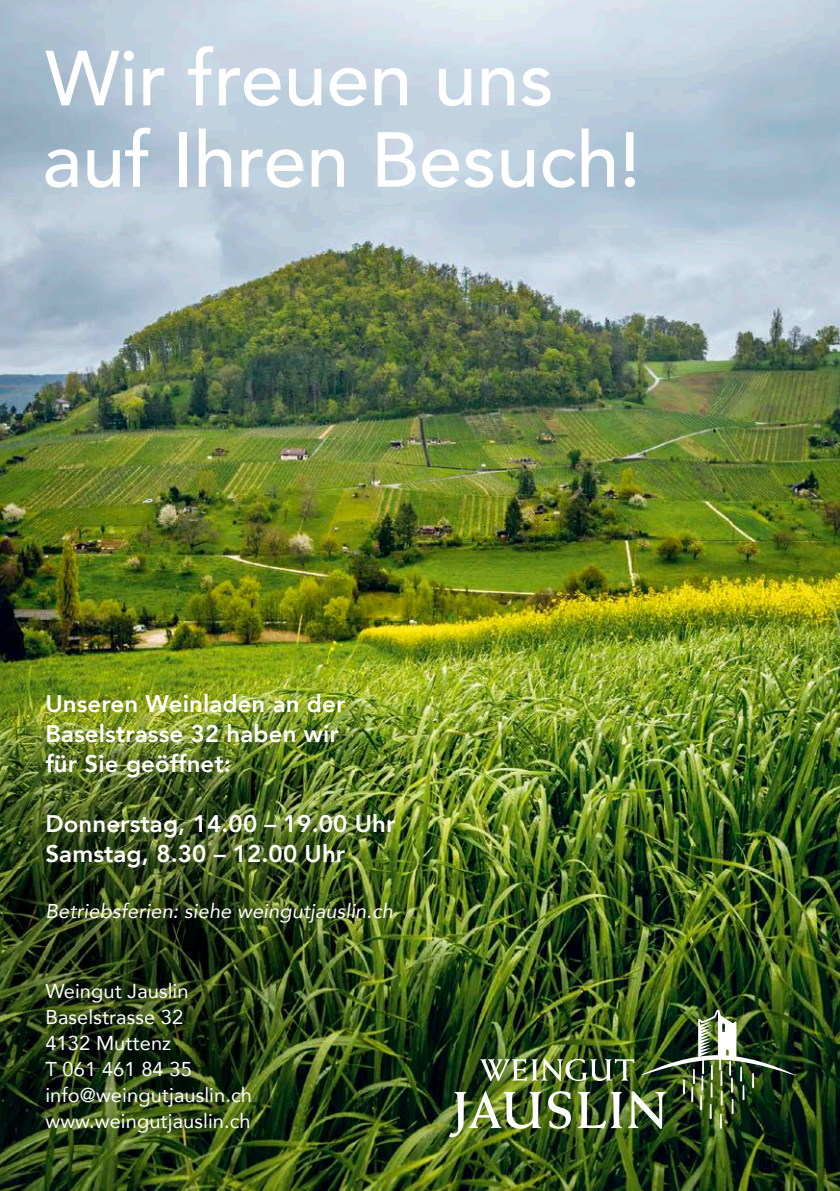
<style>
.page{position:relative;width:840px;height:1191px;background:#fff}
.page>*{position:absolute;margin:0;border:0;box-sizing:border-box;transform-origin:0 0}
.t1{font:500 77px/81.4px "Avenir";color:#fff}
.t2{font:800 24px/30px "Avenir";letter-spacing:.005em;color:#fff}
.t3{font:20px/26px "Avenir";letter-spacing:.005em;color:#fff}
.t4{font:italic 20px "Avenir";letter-spacing:.005em;color:#fff}
</style>
<div class="page">
<img style="left:0;top:0;width:839px;height:1191px">
<img style="left:448px;top:1009px;width:346px;height:128px">
<h1 class="t1" style="left:42px;top:34px;width:599px">Wir freuen uns auf Ihren Besuch!</h1>
<p class="t2" style="left:45px;top:688px;width:301px">Unseren Weinladen an der<br>Baselstrasse 32 haben wir für Sie geöffnet:</p>
<p class="t2" style="left:45px;top:808px;width:351px">Donnerstag, 14.00 – 19.00 Uhr<br>Samstag, 8.30 – 12.00 Uhr</p>
<p class="t4" style="left:45px;top:898px;width:349px">Betriebsferien: siehe weingutjauslin.ch</p>
<p class="t3" style="left:45px;top:977px;width:208px">Weingut Jauslin<br>Baselstrasse 32<br>4132 Muttenz<br>T 061 461 84 35 info@weingutjauslin.ch www.weingutjauslin.ch</p>
</div>
